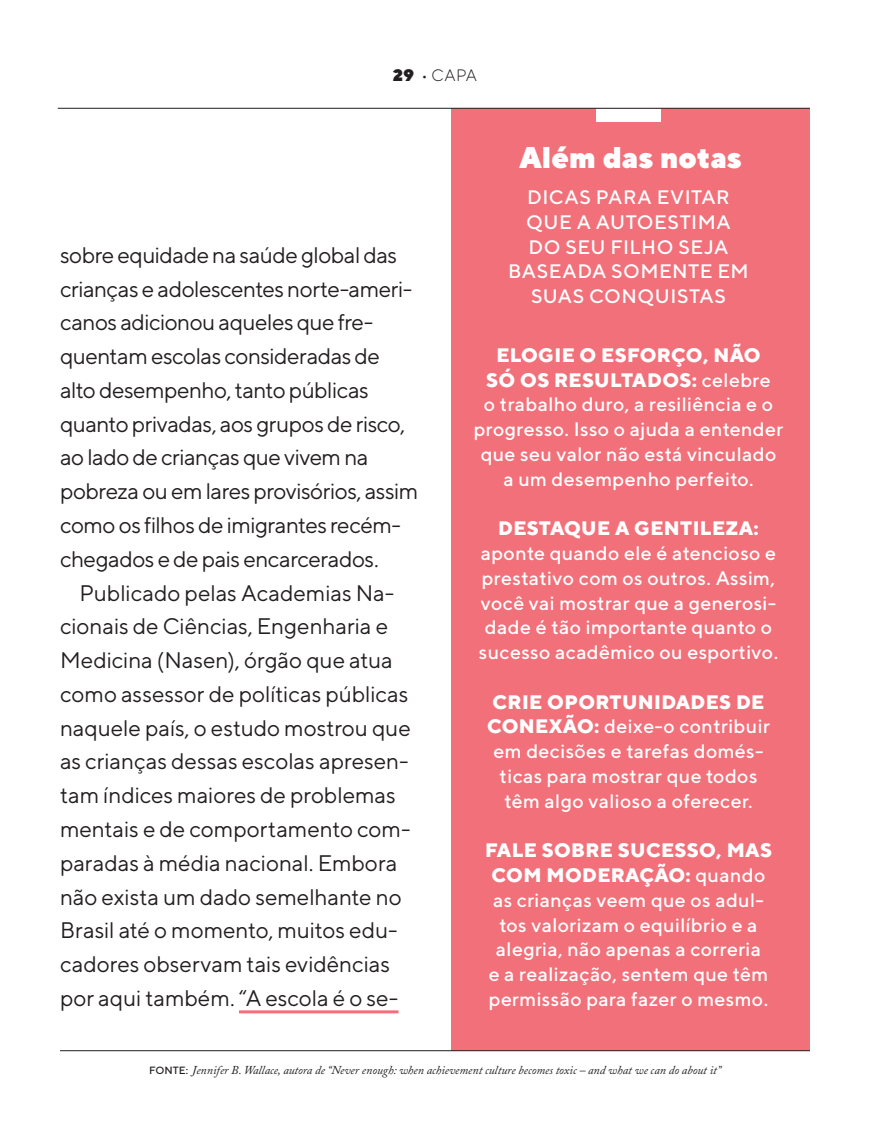
<style>
.page{position:relative;width:870px;height:1132px;background:#fff}
.page>*{position:absolute;margin:0;border:0;box-sizing:border-box;transform-origin:0 0}
.BOX_1_TITULO_black{font:900 30px "TT Norms";color:#fff}
.TEXTO_CORRIDO{font:22.5px/33.8px "TT Norms";letter-spacing:-.01em;color:#231f20}
.BOX_1_TEXTO{font:500 19.5px/24.8px "TT Norms";letter-spacing:.02em;color:#fff;text-align:center}
.BOX_1_LINHA_FINA{font:500 19.5px/24.8px "TT Norms";letter-spacing:.025em;color:#fff;text-align:center}
.RETRANCA{font:300 16.5px "TT Norms";color:#231f20}
.CREDITO{font:italic 12px "Adobe Caslon Pro";color:#231f20}
.s1{font-weight:900}
.s2{font-weight:800}
.s3{font-family:"TT Norms";font-weight:500;font-style:normal;font-size:10.5px}
</style>
<div class="page">
<div style="left:451px;top:108px;width:359px;height:942px;background:#f17079"></div>
<div style="left:596px;top:108px;width:65px;height:14px;background:#fff"></div>
<hr style="left:60px;top:1050px;width:750px;height:1px;background:#231f20">
<hr style="left:58px;top:108px;width:752px;height:1px;background:#231f20">
<hr style="left:239px;top:1010px;width:159px;height:3px;background:#f17079">
<p class="RETRANCA" style="left:393px;top:65px;width:86px"><span class="s1">29</span> • CAPA</p>
<p class="BOX_1_TITULO_black" style="left:519px;top:138px;width:224px">Além das notas</p>
<p class="TEXTO_CORRIDO" style="left:60px;top:237px;width:360px">sobre equidade na saúde global das crianças e adolescentes norte-ameri&shy;canos adicionou aqueles que fre&shy;quentam escolas consideradas de alto desempenho, tanto públicas quanto privadas, aos grupos de risco, ao lado de crianças que vivem na pobreza ou em lares provisórios, assim como os filhos de imigrantes recém&shy;chegados e de pais encarcerados.</p>
<p class="TEXTO_CORRIDO" style="left:60px;top:575px;width:352px;text-indent:20px">Publicado pelas Academias Na&shy;cionais de Ciências, Engenharia e Medicina (Nasen), órgão que atua como assessor de políticas públicas naquele país, o estudo mostrou que as crianças dessas escolas apresen&shy;tam índices maiores de problemas mentais e de comportamento com&shy;paradas à média nacional. Embora não exista um dado semelhante no Brasil até o momento, muitos edu&shy;cadores observam tais evidências por aqui também. “A escola é o se-</p>
<p class="BOX_1_LINHA_FINA" style="left:508px;top:184px;width:242px">DICAS PARA EVITAR<br>QUE A AUTOESTIMA<br>DO SEU FILHO SEJA<br>BASEADA SOMENTE EM<br>SUAS CONQUISTAS</p>
<p class="BOX_1_TEXTO" style="left:474px;top:342px;width:311px"><span class="s2">ELOGIE O ESFORÇO, NÃO<br>SÓ OS RESULTADOS:</span> celebre<br>o trabalho duro, a resiliência e o progresso. Isso o ajuda a entender que seu valor não está vinculado a um desempenho perfeito.</p>
<p class="BOX_1_TEXTO" style="left:479px;top:515px;width:301px"><span class="s2">DESTAQUE A GENTILEZA: </span>aponte quando ele é atencioso e prestativo com os outros. Assim, você vai mostrar que a generosi&shy;dade é tão importante quanto o sucesso acadêmico ou esportivo.</p>
<p class="BOX_1_TEXTO" style="left:487px;top:688px;width:284px"><span class="s2">CRIE OPORTUNIDADES DE<br>CONEXÃO:</span> deixe-o contribuir em decisões e tarefas domés&shy;ticas para mostrar que todos têm algo valioso a oferecer.</p>
<p class="BOX_1_TEXTO" style="left:485px;top:837px;width:288px"><span class="s2">FALE SOBRE SUCESSO, MAS<br>COM MODERAÇÃO:</span> quando as crianças veem que os adul&shy;tos valorizam o equilíbrio e a alegria, não apenas a correria<br>e a realização, sentem que têm permissão para fazer o mesmo.</p>
<p class="CREDITO" style="left:149px;top:1062px;width:573px"><span class="s3">FONTE:</span> Jennifer B. Wallace, autora de “Never enough: when achievement culture becomes toxic – and what we can do about it”</p>
</div>
